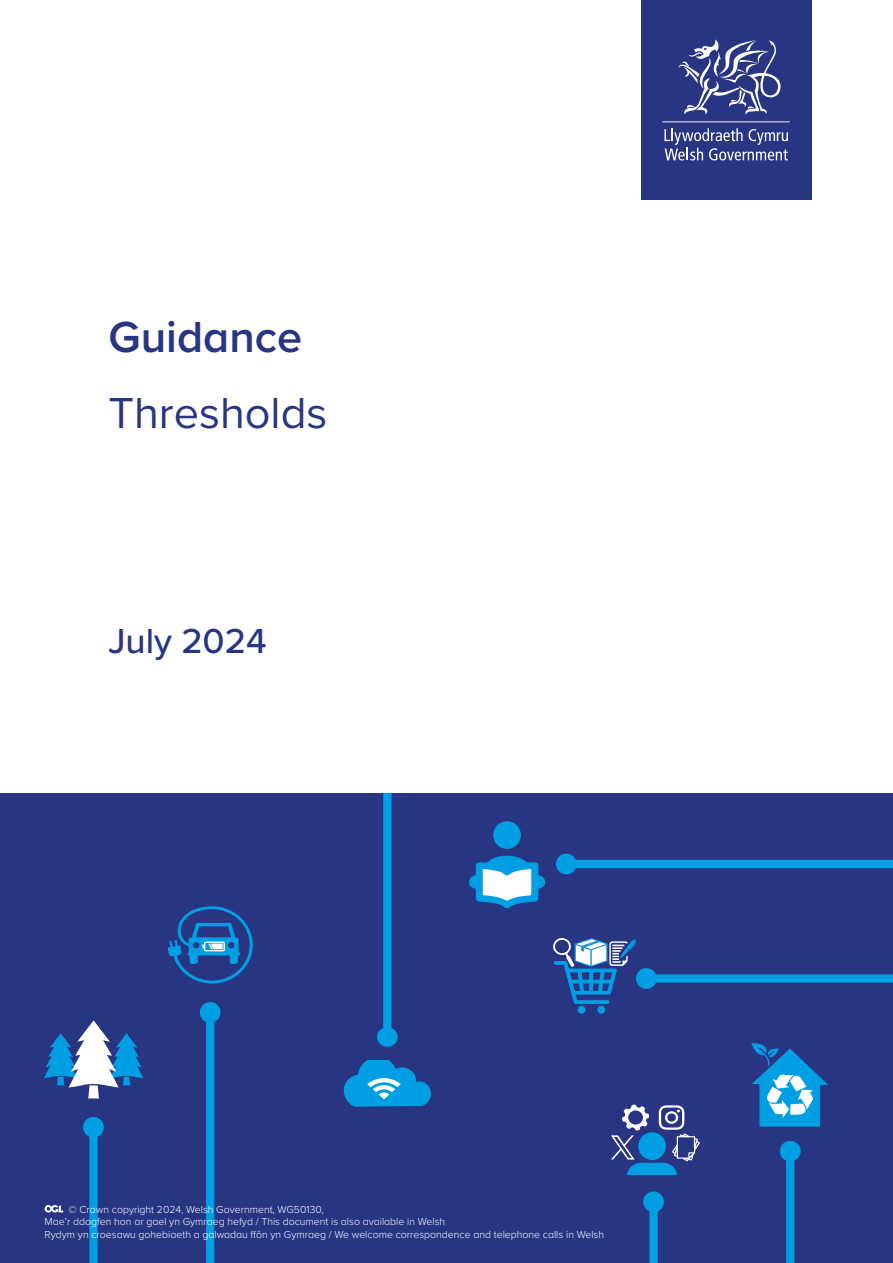
<style>
.page{position:relative;width:893px;height:1263px;background:#fff}
.page>*{position:absolute;margin:0;border:0;box-sizing:border-box;transform-origin:0 0}
.Cover_title_heading{font:45px "Proxima Nova";color:#283583}
.Cover_title_heading-2{font:600 45px "Proxima Nova";color:#283583}
.sub_heading{font:500 36px "Proxima Nova";color:#283583}
.t1{font:300 10.5px/12.6px "Proxima Nova";color:#fff}
</style>
<div class="page">
<div style="left:641px;top:0;width:170px;height:200px;background:#283583"></div>
<svg style="left:679px;top:39px;width:101px;height:76px"></svg>
<svg style="left:664px;top:128px;width:124px;height:32px"></svg>
<hr style="left:662px;top:121px;width:128px;height:1px;background:#fff">
<div style="left:0;top:793px;width:893px;height:470px;background:#283583"></div>
<svg style="left:344px;top:1060px;width:87px;height:47px"></svg>
<div style="left:383px;top:793px;width:8px;height:244px;background:#009fe3"></div>
<div style="left:377px;top:1027px;width:21px;height:20px;background:#009fe3;border-radius:50%"></div>
<div style="left:646px;top:974px;width:247px;height:9px;background:#009fe3"></div>
<div style="left:636px;top:968px;width:21px;height:21px;background:#009fe3;border-radius:50%"></div>
<div style="left:578px;top:1006px;width:7px;height:8px;background:#009fe3;border-radius:50%"></div>
<div style="left:597px;top:1006px;width:8px;height:8px;background:#009fe3;border-radius:50%"></div>
<svg style="left:553px;top:938px;width:83px;height:66px"></svg>
<div style="left:786px;top:1151px;width:8px;height:112px;background:#009fe3"></div>
<div style="left:780px;top:1141px;width:21px;height:20px;background:#009fe3;border-radius:50%"></div>
<svg style="left:751px;top:1043px;width:77px;height:84px"></svg>
<div style="left:89px;top:1127px;width:9px;height:136px;background:#009fe3"></div>
<div style="left:83px;top:1117px;width:21px;height:20px;background:#009fe3;border-radius:50%"></div>
<svg style="left:44px;top:1020px;width:99px;height:78px"></svg>
<div style="left:206px;top:1012px;width:8px;height:251px;background:#009fe3"></div>
<div style="left:200px;top:1002px;width:21px;height:21px;background:#009fe3;border-radius:50%"></div>
<svg style="left:168px;top:906px;width:85px;height:77px"></svg>
<div style="left:566px;top:860px;width:327px;height:8px;background:#009fe3"></div>
<div style="left:556px;top:854px;width:21px;height:20px;background:#009fe3;border-radius:50%"></div>
<svg style="left:469px;top:855px;width:76px;height:53px"></svg>
<div style="left:493px;top:821px;width:28px;height:28px;background:#009fe3;border-radius:50%"></div>
<div style="left:649px;top:1201px;width:9px;height:62px;background:#009fe3"></div>
<div style="left:643px;top:1191px;width:21px;height:21px;background:#009fe3;border-radius:50%"></div>
<svg style="left:611px;top:1104px;width:89px;height:71px"></svg>
<svg style="left:45px;top:1205px;width:18px;height:7px"></svg>
<p class="Cover_title_heading-2" style="left:108px;top:304px;width:195px">Guidance</p>
<p class="Cover_title_heading" style="left:108px;top:379px;width:221px">Thresholds</p>
<p class="sub_heading" style="left:108px;top:614px;width:160px">July 2024</p>
<p class="t1" style="left:45px;top:1202px;width:561px;text-indent:24px">© Crown copyright 2024, Welsh Government, WG50130,<br>Mae’r ddogfen hon ar gael yn Gymraeg hefyd / This document is also available in Welsh<br>Rydym yn croesawu gohebiaeth a galwadau ffôn yn Gymraeg / We welcome correspondence and telephone calls in Welsh</p>
</div>
